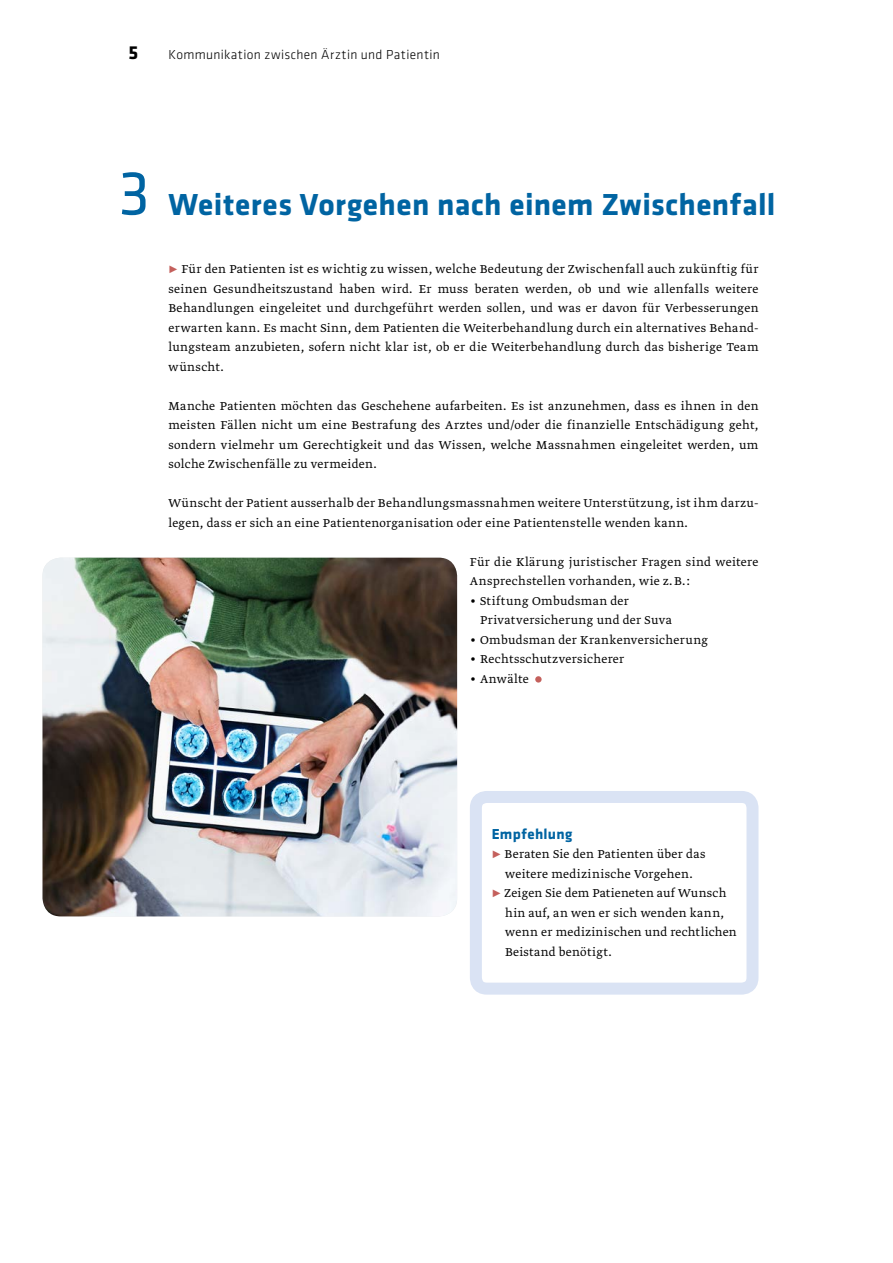
<style>
.page{position:relative;width:893px;height:1263px;background:#fff}
.page>*{position:absolute;margin:0;border:0;box-sizing:border-box;transform-origin:0 0}
.t1{font:64.5px "Klavika";color:#0064a2}
.t2{font:700 31.5px "Klavika";letter-spacing:.01em;color:#0064a2}
.t3{font:700 19.5px "Klavika";color:#000}
.t4{font:700 15px "Klavika";letter-spacing:.02em;color:#0064a2}
.t5{font:300 13.5px/19.5px "Greta Text Std";letter-spacing:.025em;color:#000}
.t6{font:300 13.5px "Klavika";letter-spacing:.025em;color:#000}
.s1{font-family:"Klavika";font-weight:700;font-size:15px;color:#c4605c}
</style>
<div class="page">
<img style="left:43px;top:558px;width:414px;height:358px">
<div style="left:470px;top:791px;width:288px;height:203px;border:12px solid #dae3f4;border-radius:11px"></div>
<div style="left:535px;top:676px;width:7px;height:7px;background:#c4605c;border-radius:50%"></div>
<h3 class="t3" style="left:129px;top:38px;width:11px">5</h3>
<p class="t6" style="left:168px;top:46px;width:273px">Kommunikation zwischen Ärztin und Patientin</p>
<h1 class="t1" style="left:119px;top:151px;width:33px">3</h1>
<h2 class="t2" style="left:168px;top:181px;width:608px">Weiteres Vorgehen nach einem Zwischenfall</h2>
<p class="t5" style="left:168px;top:260px;width:591px;text-align:justify"><span class="s1">•</span> Für den Patienten ist es wichtig zu wissen, welche Bedeutung der Zwischenfall auch zukünftig für seinen Gesundheitszustand haben wird. Er muss beraten werden, ob und wie allenfalls weitere Behandlungen eingeleitet und durchgeführt werden sollen, und was er davon für Verbesserungen erwarten kann. Es macht Sinn, dem Patienten die Weiterbehandlung durch ein alternatives Behand&shy;lungsteam anzubieten, sofern nicht klar ist, ob er die Weiterbehandlung durch das bisherige Team wünscht.</p>
<p class="t5" style="left:168px;top:396px;width:592px;text-align:justify">Manche Patienten möchten das Geschehene aufarbeiten. Es ist anzunehmen, dass es ihnen in den meisten Fällen nicht um eine Bestrafung des Arztes und/oder die finanzielle Entschädigung geht, sondern vielmehr um Gerechtigkeit und das Wissen, welche Massnahmen eingeleitet werden, um solche Zwischenfälle zu vermeiden.</p>
<p class="t5" style="left:168px;top:494px;width:591px">Wünscht der Patient ausserhalb der Behandlungsmassnahmen weitere Unterstützung, ist ihm darzu&shy;legen, dass er sich an eine Patientenorganisation oder eine Patientenstelle wenden kann.</p>
<p class="t5" style="left:470px;top:552px;width:290px">Für die Klärung juristischer Fragen sind weitere<br>Ansprechstellen vorhanden, wie z.B.:</p>
<p class="t5" style="left:480px;top:591px;width:194px;text-indent:-10px">• Stiftung Ombudsman der<br>Privatversicherung und der Suva</p>
<p class="t5" style="left:470px;top:630px;width:240px">• Ombudsman der Krankenversicherung</p>
<p class="t5" style="left:470px;top:650px;width:156px">• Rechtsschutzversicherer</p>
<p class="t5" style="left:470px;top:669px;width:60px">• Anwälte</p>
<p class="t4" style="left:492px;top:823px;width:82px">Empfehlung</p>
<p class="t5" style="left:492px;top:845px;width:215px;text-align:center"><span class="s1">•</span> Beraten Sie den Patienten über das weitere medizinische Vorgehen.</p>
<p class="t5" style="left:505px;top:884px;width:233px;text-indent:-14px"><span class="s1">•</span> Zeigen Sie dem Patieneten auf Wunsch hin auf, an wen er sich wenden kann, wenn er medizinischen und rechtlichen<br>Beistand benötigt.</p>
</div>
